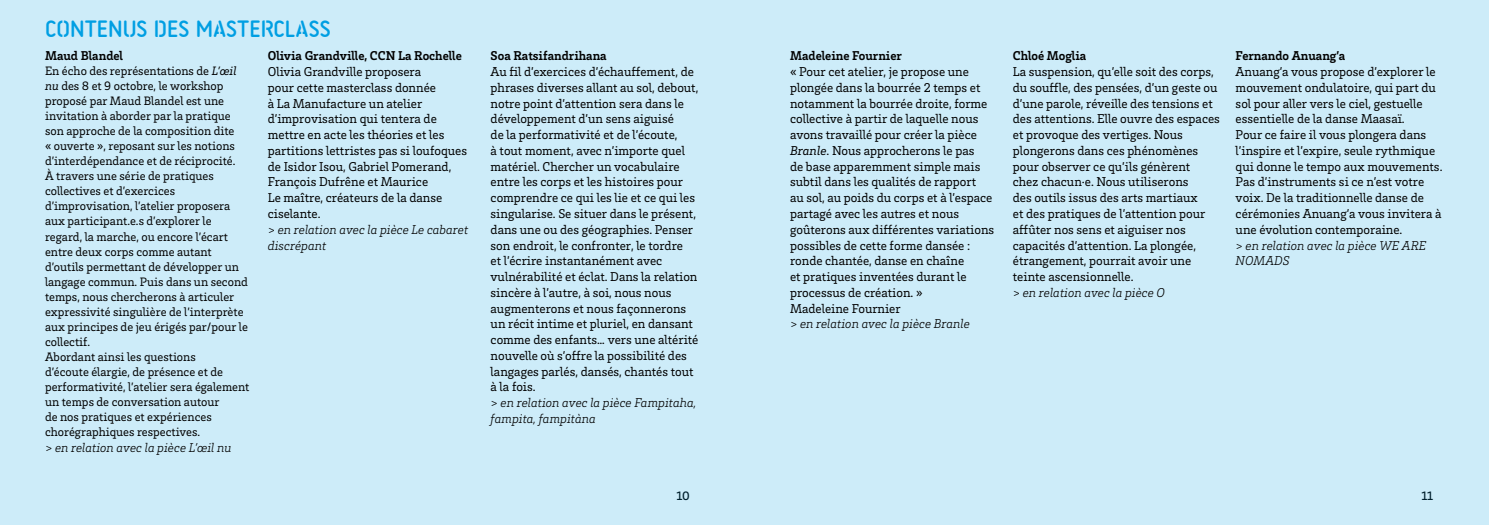
<style>
.page{position:relative;width:1489px;height:525px;background:#fff}
.page>*{position:absolute;margin:0;border:0;box-sizing:border-box;transform-origin:0 0}
.t1{font:26.25px "Stencil Allround";color:#009fe3}
.t2{font:13.12px/15.8px "Brix Slab";color:#000}
.t3{font:italic 300 13.12px/15.8px "Brix Slab";color:#000}
.t4{font:700 13.12px "Brix Slab";color:#000}
.t5{font:12.5px/15px "Brix Slab";color:#000}
.t6{font:500 12.5px "Brix Slab";color:#000}
.s1{font-style:italic}
</style>
<div class="page">
<div style="left:0;top:0;width:744px;height:524px;background:#cdecf9"></div>
<div style="left:744px;top:0;width:744px;height:524px;background:#cdecf9"></div>
<h1 class="t1" style="left:45px;top:16px;width:287px">CONTENUS DES MASTERCLASS</h1>
<p class="t4" style="left:45px;top:47px;width:80px">Maud Blandel</p>
<p class="t5" style="left:45px;top:63px;width:206px">En écho des représentations de <span class="s1">L’œil nu</span> des 8 et 9 octobre, le workshop proposé par Maud Blandel est une invitation à aborder par la pratique son approche de la composition dite<br>« ouverte », reposant sur les notions d’interdépendance et de réciprocité.<br>À travers une série de pratiques collectives et d’exercices d’improvisation, l’atelier proposera aux participant.e.s d’explorer le regard, la marche, ou encore l’écart entre deux corps comme autant d’outils permettant de développer un langage commun. Puis dans un second temps, nous chercherons à articuler expressivité singulière de l’interprète aux principes de jeu érigés par/pour le collectif.<br>Abordant ainsi les questions<br>d’écoute élargie, de présence et de performativité, l’atelier sera également un temps de conversation autour<br>de nos pratiques et expériences chorégraphiques respectives.</p>
<p class="t3" style="left:45px;top:439px;width:188px">&gt; en relation avec la pièce L’œil nu</p>
<p class="t4" style="left:268px;top:47px;width:195px">Olivia Grandville, CCN La Rochelle</p>
<p class="t2" style="left:268px;top:63px;width:201px">Olivia Grandville proposera<br>pour cette masterclass donnée<br>à La Manufacture un atelier d’improvisation qui tentera de mettre en acte les théories et les partitions lettristes pas si loufoques de Isidor Isou, Gabriel Pomerand,<br>François Dufrêne et Maurice<br>Le maître, créateurs de la danse ciselante.</p>
<p class="t3" style="left:268px;top:220px;width:202px">&gt; en relation avec la pièce Le cabaret discrépant</p>
<p class="t4" style="left:490px;top:47px;width:118px">Soa Ratsifandrihana</p>
<p class="t2" style="left:490px;top:63px;width:209px">Au fil d’exercices d’échauffement, de phrases diverses allant au sol, debout, notre point d’attention sera dans le développement d’un sens aiguisé<br>de la performativité et de l’écoute,<br>à tout moment, avec n’importe quel matériel. Chercher un vocabulaire entre les corps et les histoires pour comprendre ce qui les lie et ce qui les singularise. Se situer dans le présent, dans une ou des géographies. Penser son endroit, le confronter, le tordre<br>et l’écrire instantanément avec vulnérabilité et éclat. Dans la relation sincère à l’autre, à soi, nous nous augmenterons et nous façonnerons un récit intime et pluriel, en dansant comme des enfants… vers une altérité nouvelle où s’offre la possibilité des langages parlés, dansés, chantés tout à la fois.</p>
<p class="t3" style="left:490px;top:394px;width:207px">&gt; en relation avec la pièce Fampitaha, fampita, fampitàna</p>
<p class="t4" style="left:790px;top:47px;width:113px">Madeleine Fournier</p>
<p class="t2" style="left:790px;top:63px;width:206px">« Pour cet atelier, je propose une plongée dans la bourrée 2 temps et notamment la bourrée droite, forme collective à partir de laquelle nous avons travaillé pour créer la pièce<br><span class="s1">Branle</span>. Nous approcherons le pas<br>de base apparemment simple mais subtil dans les qualités de rapport<br>au sol, au poids du corps et à l’espace partagé avec les autres et nous goûterons aux différentes variations possibles de cette forme dansée : ronde chantée, danse en chaîne<br>et pratiques inventées durant le processus de création. »<br>Madeleine Fournier</p>
<p class="t3" style="left:790px;top:315px;width:181px">&gt; en relation avec la pièce Branle</p>
<p class="t4" style="left:1012px;top:47px;width:75px">Chloé Moglia</p>
<p class="t2" style="left:1012px;top:63px;width:208px">La suspension, qu’elle soit des corps, du souffle, des pensées, d’un geste ou d’une parole, réveille des tensions et des attentions. Elle ouvre des espaces et provoque des vertiges. Nous plongerons dans ces phénomènes pour observer ce qu’ils génèrent<br>chez chacun·e. Nous utiliserons<br>des outils issus des arts martiaux<br>et des pratiques de l’attention pour affûter nos sens et aiguiser nos capacités d’attention. La plongée, étrangement, pourrait avoir une teinte ascensionnelle.</p>
<p class="t3" style="left:1012px;top:283px;width:154px">&gt; en relation avec la pièce O</p>
<p class="t4" style="left:1235px;top:47px;width:111px">Fernando Anuang’a</p>
<p class="t2" style="left:1235px;top:63px;width:208px">Anuang’a vous propose d’explorer le mouvement ondulatoire, qui part du sol pour aller vers le ciel, gestuelle essentielle de la danse Maasaï.<br>Pour ce faire il vous plongera dans l’inspire et l’expire, seule rythmique qui donne le tempo aux mouvements.<br>Pas d’instruments si ce n’est votre voix. De la traditionnelle danse de cérémonies Anuang’a vous invitera à une évolution contemporaine.</p>
<p class="t3" style="left:1235px;top:236px;width:192px">&gt; en relation avec la pièce WE ARE<br>NOMADS</p>
<p class="t6" style="left:676px;top:487px;width:15px">10</p>
<p class="t6" style="left:1421px;top:487px;width:13px">11</p>
</div>
